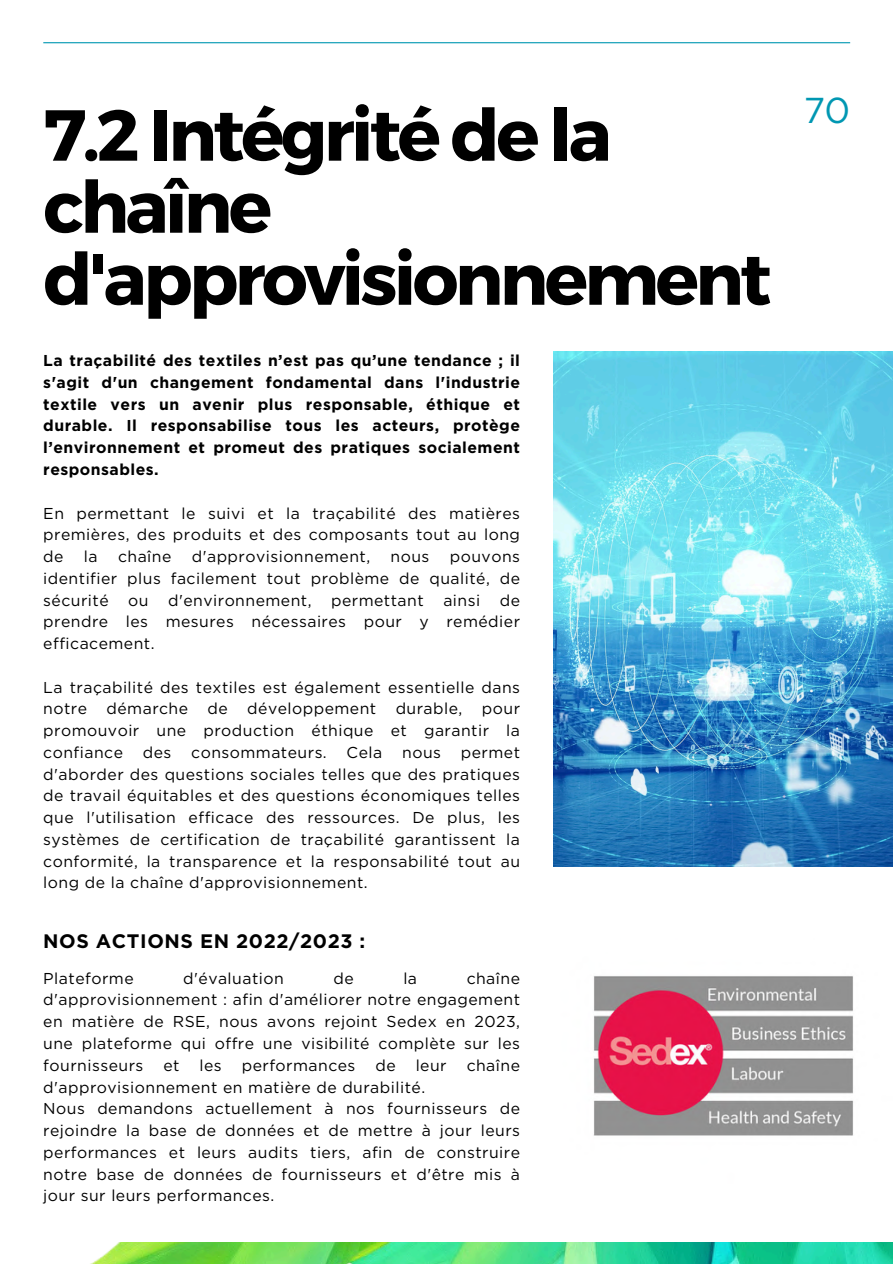
<style>
.page{position:relative;width:893px;height:1264px;background:#fff}
.page>*{position:absolute;margin:0;border:0;box-sizing:border-box;transform-origin:0 0}
.t1{font:700 72px/72px "Montserrat";letter-spacing:-.05em;color:#000}
.t2{font:36px "Gotham";color:#0097b2}
.t3{font:700 19.5px "Gotham";letter-spacing:.03em;color:#000}
.t4{font:15.75px/21.8px "Gotham";letter-spacing:.03em;color:#000;text-align:justify}
.t5{font:700 15.75px/21.8px "Gotham";letter-spacing:.03em;color:#000;text-align:justify}
</style>
<div class="page">
<img style="left:553px;top:352px;width:339px;height:514px">
<hr style="left:43px;top:42px;width:807px;height:1px;background:#0097b2">
<img style="left:593px;top:976px;width:260px;height:160px">
<img style="left:92px;top:1242px;width:800px;height:21px">
<p class="t1" style="left:43px;top:95px;width:729px">7.2 Intégrité de la chaîne d'approvisionnement</p>
<h3 class="t5" style="left:43px;top:349px;width:478px">La traçabilité des textiles n’est pas qu’une tendance ; il s'agit d'un changement fondamental dans l'industrie textile vers un avenir plus responsable, éthique et durable. Il responsabilise tous les acteurs, protège l’environnement et promeut des pratiques socialement responsables.</h3>
<p class="t4" style="left:43px;top:502px;width:478px">En permettant le suivi et la traçabilité des matières premières, des produits et des composants tout au long de</p>
<p class="t4" style="left:84px;top:545px;width:15px">la</p>
<p class="t4" style="left:118px;top:545px;width:55px">chaîne</p>
<p class="t4" style="left:192px;top:545px;width:180px">d'approvisionnement,</p>
<p class="t4" style="left:390px;top:545px;width:40px">nous</p>
<p class="t4" style="left:43px;top:545px;width:478px;text-indent:406px">pouvons identifier plus facilement tout problème de qualité, de sécurité ou d'environnement, permettant ainsi de prendre les mesures nécessaires pour y remédier efficacement.</p>
<p class="t4" style="left:43px;top:676px;width:478px">La traçabilité des textiles est également essentielle dans notre démarche de développement durable, pour promouvoir une production éthique et garantir la confiance</p>
<p class="t4" style="left:143px;top:741px;width:30px">des</p>
<p class="t4" style="left:191px;top:741px;width:137px">consommateurs.</p>
<p class="t4" style="left:346px;top:741px;width:37px">Cela</p>
<p class="t4" style="left:402px;top:741px;width:40px">nous</p>
<p class="t4" style="left:43px;top:741px;width:478px;text-indent:417px">permet d'aborder des questions sociales telles que des pratiques de travail équitables et des questions économiques telles que l'utilisation efficace des ressources. De plus, les systèmes de certification de traçabilité garantissent la conformité, la transparence et la responsabilité tout au long de la chaîne d'approvisionnement.</p>
<h2 class="t3" style="left:43px;top:929px;width:323px">NOS ACTIONS EN 2022/2023 :</h2>
<p class="t4" style="left:43px;top:967px;width:92px">Plateforme</p>
<p class="t4" style="left:183px;top:967px;width:102px">d'évaluation</p>
<p class="t4" style="left:333px;top:967px;width:22px">de</p>
<p class="t4" style="left:403px;top:967px;width:15px">la</p>
<p class="t4" style="left:43px;top:967px;width:478px;text-indent:423px">chaîne d'approvisionnement : afin d'améliorer notre engagement en matière de RSE, nous avons rejoint Sedex en 2023, une plateforme qui offre une visibilité complète sur les fournisseurs</p>
<p class="t4" style="left:163px;top:1054px;width:18px">et</p>
<p class="t4" style="left:199px;top:1054px;width:24px">les</p>
<p class="t4" style="left:242px;top:1054px;width:115px">performances</p>
<p class="t4" style="left:375px;top:1054px;width:22px">de</p>
<p class="t4" style="left:415px;top:1054px;width:32px">leur</p>
<p class="t4" style="left:466px;top:1054px;width:55px">chaîne</p>
<p class="t4" style="left:43px;top:1075px;width:383px">d'approvisionnement en matière de durabilité.</p>
<p class="t4" style="left:43px;top:1097px;width:478px">Nous demandons actuellement à nos fournisseurs de rejoindre la base de données et de mettre à jour leurs performances et leurs audits tiers, afin de construire notre base de données de fournisseurs et d'être mis à jour sur leurs performances.</p>
<h1 class="t2" style="left:803px;top:89px;width:48px">70</h1>
</div>
